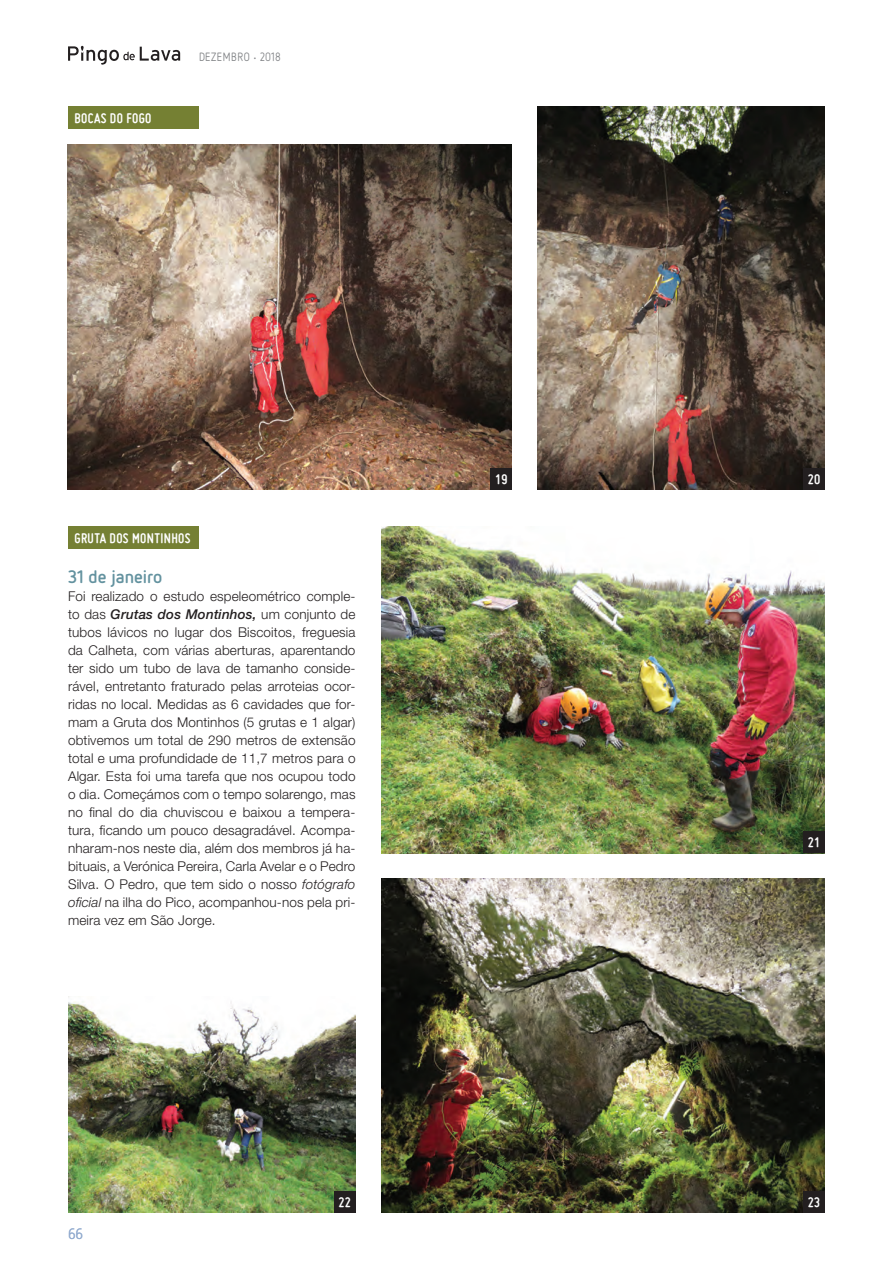
<style>
.page{position:relative;width:893px;height:1276px;background:#fff}
.page>*{position:absolute;margin:0;border:0;box-sizing:border-box;transform-origin:0 0}
.tit-sub-paragrafo{font:700 18px "Netto";color:#63929f}
.Miso10{font:700 15px "Miso";letter-spacing:.025em;color:#fff}
.num10br{font:700 15px "Miso";letter-spacing:.01em;color:#fff}
.t1{font:15px "Netto";color:#94add0}
.txt{font:300 13.5px/18px "Helvetica Neue LT Std";letter-spacing:.01em;color:#231f20;text-align:justify}
.t2{font:12px "Netto";letter-spacing:.06em;color:#808285;scale:.89 1}
.s1{font-family:"Helvetica Neue";font-size:7.5px}
.s2{font-weight:500;font-style:italic}
.s3{font-style:italic}
</style>
<div class="page">
<svg style="left:68px;top:46px;width:112px;height:19px"></svg>
<img style="left:68px;top:996px;width:287px;height:216px">
<img style="left:67px;top:145px;width:445px;height:345px">
<img style="left:537px;top:106px;width:288px;height:384px">
<img style="left:381px;top:526px;width:444px;height:327px">
<img style="left:381px;top:878px;width:444px;height:334px">
<div style="left:68px;top:106px;width:131px;height:23px;background:#758033"></div>
<div style="left:68px;top:526px;width:131px;height:23px;background:#758033"></div>
<div style="left:491px;top:468px;width:21px;height:22px;background:#231f20"></div>
<div style="left:804px;top:468px;width:21px;height:22px;background:#231f20"></div>
<div style="left:804px;top:831px;width:21px;height:22px;background:#231f20"></div>
<div style="left:804px;top:1191px;width:21px;height:21px;background:#231f20"></div>
<div style="left:334px;top:1191px;width:21px;height:21px;background:#231f20"></div>
<p class="Miso10" style="left:75px;top:109px;width:79px">BOCAS DO FOGO</p>
<p class="t2" style="left:199px;top:49px;width:93px">DEZEMBRO <span class="s1">•</span> 2018</p>
<p class="Miso10" style="left:75px;top:529px;width:118px">GRUTA DOS MONTINHOS</p>
<p class="tit-sub-paragrafo" style="left:68px;top:565px;width:96px">31 de janeiro</p>
<p class="txt" style="left:68px;top:586px;width:289px">Foi realizado o estudo espeleométrico comple&shy;to das <span class="s2">Grutas dos Montinhos,</span> um conjunto de tubos lávicos no lugar dos Biscoitos, freguesia da Calheta, com várias aberturas, aparentando ter sido um tubo de lava de tamanho conside&shy;rável, entretanto fraturado pelas arroteias ocor&shy;ridas no local. Medidas as 6 cavidades que for&shy;mam a Gruta dos Montinhos (5 grutas e 1 algar) obtivemos um total de 290 metros de extensão total e uma profundidade de 11,7 metros para o Algar. Esta foi uma tarefa que nos ocupou todo o dia. Começámos com o tempo solarengo, mas no final do dia chuviscou e baixou a tempera&shy;tura, ficando um pouco desagradável. Acompa&shy;nharam-nos neste dia, além dos membros já ha&shy;bituais, a Verónica Pereira, Carla Avelar e o Pedro Silva. O Pedro, que tem sido o nosso <span class="s3">fotógrafo oficial</span> na ilha do Pico, acompanhou-nos pela pri&shy;meira vez em São Jorge.</p>
<p class="t1" style="left:68px;top:1224px;width:17px">66</p>
<p class="num10br" style="left:339px;top:1193px;width:14px">22</p>
<p class="num10br" style="left:495px;top:471px;width:14px">19</p>
<p class="num10br" style="left:808px;top:471px;width:14px">20</p>
<p class="num10br" style="left:808px;top:834px;width:14px">21</p>
<p class="num10br" style="left:808px;top:1193px;width:14px">23</p>
</div>
